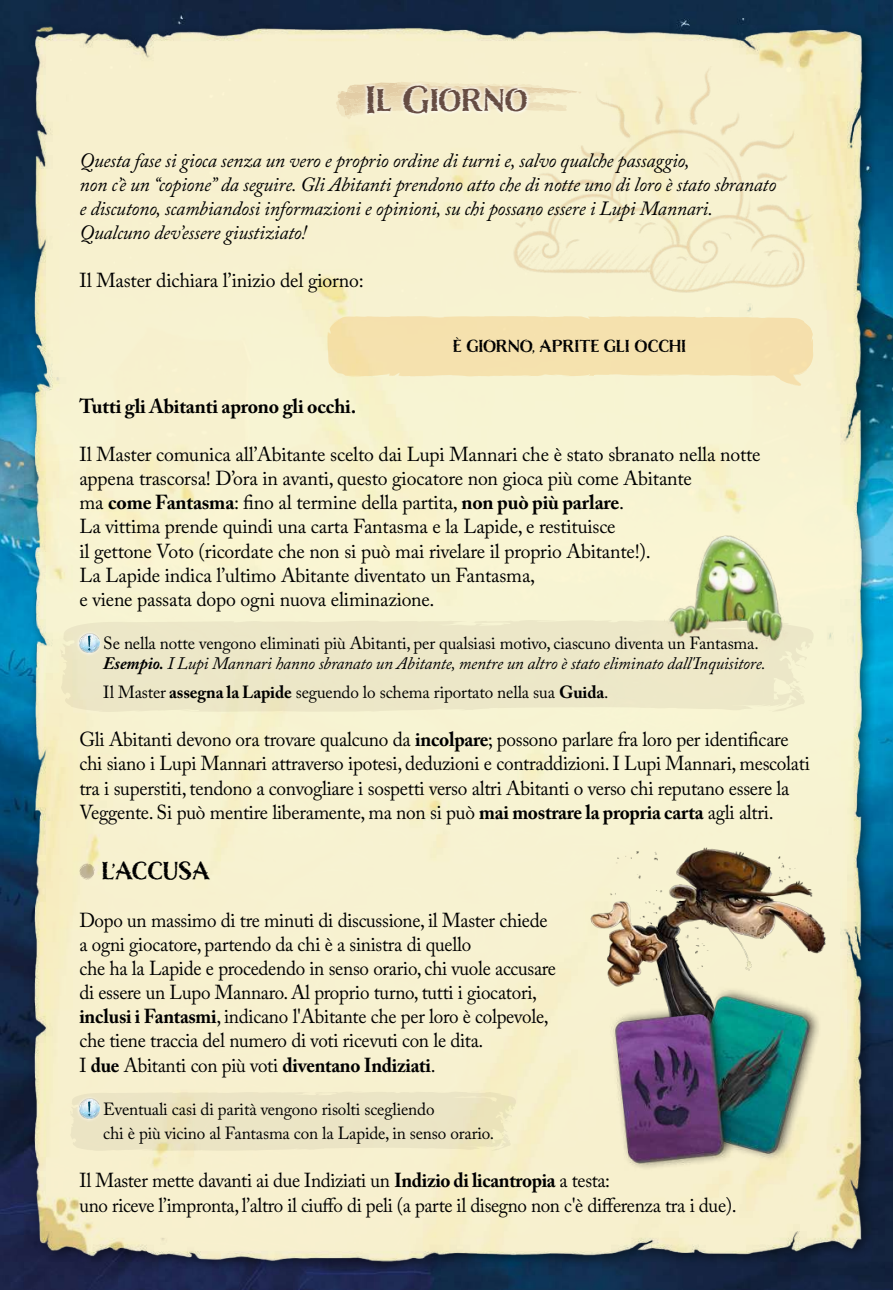
<style>
.page{position:relative;width:893px;height:1290px;background:#fff}
.page>*{position:absolute;margin:0;border:0;box-sizing:border-box;transform-origin:0 0}
.t1{font:700 35px "Nelson";color:#664c42}
.t2{font:700 22.75px "Nelson";color:#000}
.t3{font:20.12px/24.2px "Adobe Caslon Pro";letter-spacing:-.015em;color:#000;scale:.95 1}
.t4{font:20.12px/24.2px "Adobe Caslon Pro";letter-spacing:-.015em;color:#000}
.t5{font:20.12px/24.2px "Adobe Caslon Pro";letter-spacing:-.015em;color:#000;scale:.96 1}
.t6{font:italic 20.12px/24.2px "Adobe Caslon Pro";letter-spacing:-.01em;color:#000}
.t7{font:700 20.12px "Adobe Caslon Pro";letter-spacing:-.01em;color:#000}
.t8{font:17.5px/24.2px "Adobe Caslon Pro";letter-spacing:-.01em;color:#000}
.t9{font:700 15.75px "Nelson";color:#000}
.s1{font-size:17.5px}
.s2{font-weight:700}
.s3{font-weight:700;font-style:italic}
.s4{font-style:italic}
</style>
<div class="page">
<img style="left:0;top:0;width:893px;height:1290px">
<img style="left:20px;top:15px;width:853px;height:1253px">
<img style="left:497px;top:66px;width:334px;height:238px">
<svg style="left:60px;top:619px;width:754px;height:93px;background:#ede7c8"></svg>
<svg style="left:336px;top:81px;width:245px;height:38px;background:#f1e7c4"></svg>
<img style="left:642px;top:505px;width:169px;height:156px">
<img style="left:551px;top:810px;width:299px;height:291px">
<img style="left:597px;top:963px;width:226px;height:227px">
<svg style="left:79px;top:863px;width:17px;height:17px"></svg>
<svg style="left:69px;top:1091px;width:447px;height:60px;background:#ebe5c4"></svg>
<svg style="left:76px;top:630px;width:27px;height:26px"></svg>
<img style="left:79px;top:633px;width:20px;height:20px">
<svg style="left:88px;top:635px;width:3px;height:16px"></svg>
<svg style="left:327px;top:316px;width:486px;height:72px;background:#f5e4b4"></svg>
<svg style="left:363px;top:81px;width:168px;height:36px"></svg>
<h1 class="t1" style="left:365px;top:76px;width:164px">Il Giorno</h1>
<p class="t6" style="left:79px;top:147px;width:698px">Questa fase si gioca senza un vero e proprio ordine di turni e, salvo qualche passaggio,<br>non c’è un “copione” da seguire. Gli Abitanti prendono atto che di notte uno di loro è stato sbranato e discutono, scambiandosi informazioni e opinioni, su chi possano essere i Lupi Mannari.<br>Qualcuno dev’essere giustiziato!</p>
<p class="t4" style="left:79px;top:268px;width:286px">Il Master dichiara l’inizio del giorno:</p>
<p class="t9" style="left:453px;top:335px;width:235px">È GIORNO<span class="s1">,</span> APRITE GLI OCCHI</p>
<p class="t7" style="left:79px;top:394px;width:278px">Tutti gli Abitanti aprono gli occhi.</p>
<p class="t4" style="left:79px;top:442px;width:683px">Il Master comunica all’Abitante scelto dai Lupi Mannari che è stato sbranato nella notte appena trascorsa! D’ora in avanti, questo giocatore non gioca più come Abitante<br>ma <span class="s2">come Fantasma</span>: fino al termine della partita, <span class="s2">non può più parlare</span>.<br>La vittima prende quindi una carta Fantasma e la Lapide, e restituisce<br>il gettone Voto (ricordate che non si può mai rivelare il proprio Abitante!).<br>La Lapide indica l’ultimo Abitante diventato un Fantasma,<br>e viene passata dopo ogni nuova eliminazione.</p>
<p class="t8" style="left:103px;top:633px;width:664px;line-height:19.2px">Se nella notte vengono eliminati più Abitanti, per qualsiasi motivo, ciascuno diventa un Fantasma.<br><span class="s3">Esempio.</span> <span class="s4">I Lupi Mannari hanno sbranato un Abitante, mentre un altro è stato eliminato dall'Inquisitore.</span></p>
<p class="t8" style="left:103px;top:680px;width:507px">Il Master <span class="s2">assegna la Lapide</span> seguendo lo schema riportato nella sua <span class="s2">Guida</span>.</p>
<p class="t5" style="left:79px;top:727px;width:762px">Gli Abitanti devono ora trovare qualcuno da <span class="s2">incolpare</span>; possono parlare fra loro per identificare chi siano i Lupi Mannari attraverso ipotesi, deduzioni e contraddizioni. I Lupi Mannari, mescolati tra i superstiti, tendono a convogliare i sospetti verso altri Abitanti o verso chi reputano essere la Veggente. Si può mentire liberamente, ma non si può <span class="s2">mai mostrare la propria carta</span> agli altri.</p>
<p class="t2" style="left:102px;top:855px;width:110px">L’ACCUSA</p>
<p class="t3" style="left:79px;top:907px;width:503px">Dopo un massimo di tre minuti di discussione, il Master chiede a ogni giocatore, partendo da chi è a sinistra di quello<br>che ha la Lapide e procedendo in senso orario, chi vuole accusare di essere un Lupo Mannaro. Al proprio turno, tutti i giocatori, <span class="s2">inclusi i Fantasmi</span>, indicano l'Abitante che per loro è colpevole, che tiene traccia del numero di voti ricevuti con le dita.<br>I <span class="s2">due</span> Abitanti con più voti <span class="s2">diventano Indiziati</span>.</p>
<p class="t8" style="left:103px;top:1097px;width:392px">Eventuali casi di parità vengono risolti scegliendo<br>chi è più vicino al Fantasma con la Lapide, in senso orario.</p>
<p class="t3" style="left:79px;top:1168px;width:693px">Il Master mette davanti ai due Indiziati un <span class="s2">Indizio di licantropia</span> a testa:<br>uno riceve l’impronta, l’altro il ciuffo di peli (a parte il disegno non c'è differenza tra i due).</p>
</div>
